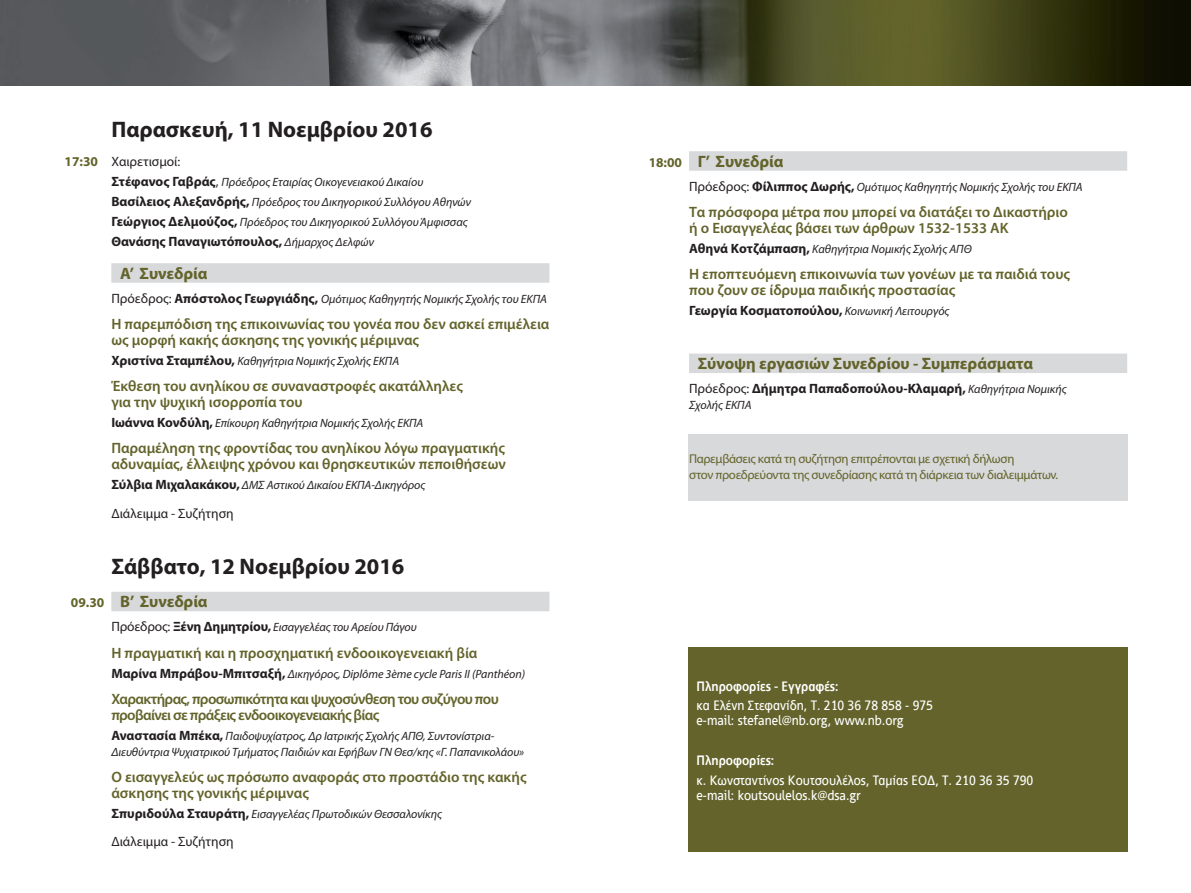
<style>
.page{position:relative;width:1191px;height:893px;background:#fff}
.page>*{position:absolute;margin:0;border:0;box-sizing:border-box;transform-origin:0 0}
.t1{font:700 22.5px "Myriad Pro";color:#231f20}
.t2{font:700 16.5px "Myriad Pro";letter-spacing:-.005em;color:#63632b}
.t3{font:600 15px/15.8px "Myriad Pro";color:#63632b}
.t4{font:600 15px/15.8px "Myriad Pro";letter-spacing:-.04em;color:#63632b}
.t5{font:13.5px/15px "PF Index";color:#fff}
.t6{font:700 13.5px "Myriad Pro";color:#231f20}
.t7{font:13.5px "Myriad Pro";color:#231f20}
.t8{font:700 13.5px "PF Index";color:#fff}
.t9{font:12.75px/15.8px "Myriad Pro";letter-spacing:-.025em;color:#63632b}
.t10{font:italic 12px/20px "Myriad Pro";letter-spacing:-.005em;color:#231f20}
.s1{font-weight:700;color:#63632b}
.s2{font-weight:700;font-style:normal;font-size:13.5px}
.s3{font-style:normal;font-size:13.5px}
.s4{font-weight:400;font-style:italic;font-size:12px}
.s5{font-size:13.5px}
.s6{font-weight:400}
</style>
<div class="page">
<div style="left:688px;top:434px;width:439px;height:67px;background:#d8d9db"></div>
<div style="left:111px;top:263px;width:438px;height:20px;background:#d8d9db"></div>
<div style="left:111px;top:592px;width:438px;height:19px;background:#d8d9db"></div>
<div style="left:689px;top:151px;width:438px;height:20px;background:#d8d9db"></div>
<div style="left:689px;top:354px;width:438px;height:19px;background:#d8d9db"></div>
<img style="left:0;top:0;width:1191px;height:85px">
<div style="left:688px;top:647px;width:439px;height:204px;background:#63632b"></div>
<h1 class="t1" style="left:111px;top:115px;width:323px">Παρασκευή, 11 Νοεμβρίου 2016</h1>
<p class="t7" style="left:65px;top:153px;width:117px"><span class="s1">17:30</span> Χαιρετισμοί:</p>
<p class="t10" style="left:111px;top:172px;width:361px"><span class="s2">Στέφανος Γαβράς</span><span class="s3">,</span> Πρόεδρος Εταιρίας Οικογενειακού Δικαίου<br><span class="s2">Βασίλειος Αλεξανδρής,</span> Πρόεδρος του Δικηγορικού Συλλόγου Αθηνών<br><span class="s2">Γεώργιος Δελμούζος,</span> Πρόεδρος του Δικηγορικού Συλλόγου Άμφισσας</p>
<p class="t6" style="left:111px;top:233px;width:264px">Θανάσης Παναγιωτόπουλος, <span class="s4">Δήμαρχος Δελφών</span></p>
<h2 class="t2" style="left:120px;top:262px;width:89px">Α’ Συνεδρία</h2>
<p class="t10" style="left:111px;top:289px;width:437px"><span class="s3">Πρόεδρος:</span> <span class="s2">Απόστολος Γεωργιάδης,</span> Ομότιμος Καθηγητής Νομικής Σχολής του ΕΚΠΑ</p>
<p class="t3" style="left:111px;top:316px;width:439px">Η παρεμπόδιση της επικοινωνίας του γονέα που δεν ασκεί επιμέλεια ως μορφή κακής άσκησης της γονικής μέριμνας</p>
<p class="t10" style="left:111px;top:351px;width:289px"><span class="s2">Χριστίνα Σταμπέλου,</span> Καθηγήτρια Νομικής Σχολής ΕΚΠΑ</p>
<p class="t3" style="left:111px;top:378px;width:353px">Έκθεση του ανηλίκου σε συναναστροφές ακατάλληλες για την ψυχική ισορροπία του</p>
<p class="t10" style="left:111px;top:413px;width:313px"><span class="s2">Ιωάννα Κονδύλη,</span> Επίκουρη Καθηγήτρια Νομικής Σχολής ΕΚΠΑ</p>
<p class="t3" style="left:111px;top:440px;width:396px">Παραμέληση της φροντίδας του ανηλίκου λόγω πραγματικής αδυναμίας, έλλειψης χρόνου και θρησκευτικών πεποιθήσεων</p>
<p class="t10" style="left:111px;top:475px;width:316px"><span class="s2">Σύλβια Μιχαλακάκου,</span> ΔΜΣ Αστικού Δικαίου ΕΚΠΑ-Δικηγόρος</p>
<p class="t7" style="left:111px;top:505px;width:124px">Διάλειμμα - Συζήτηση</p>
<h1 class="t1" style="left:111px;top:552px;width:294px">Σάββατο, 12 Νοεμβρίου 2016</h1>
<h2 class="t2" style="left:71px;top:591px;width:138px"><span class="s5">09.30</span> Β’ Συνεδρία</h2>
<p class="t10" style="left:111px;top:617px;width:307px"><span class="s3">Πρόεδρος:</span> <span class="s2">Ξένη Δημητρίου,</span> Εισαγγελέας του Αρείου Πάγου</p>
<p class="t3" style="left:111px;top:644px;width:368px">Η πραγματική και η προσχηματική ενδοοικογενειακή βία</p>
<p class="t10" style="left:111px;top:663px;width:415px"><span class="s2">Μαρίνα Μπράβου-Μπιτσαξή,</span> Δικηγόρος, Diplôme 3ème cycle Paris II (Panthéon)</p>
<p class="t4" style="left:111px;top:691px;width:389px">Χαρακτήρας, προσωπικότητα και ψυχοσύνθεση του συζύγου που προβαίνει σε πράξεις ενδοοικογενειακής βίας</p>
<p class="t10" style="left:111px;top:728px;width:414px;line-height:15.8px"><span class="s2">Αναστασία Μπέκα,</span> Παιδοψυχίατρος, Δρ Ιατρικής Σχολής ΑΠΘ, Συντονίστρια-<br>Διευθύντρια Ψυχιατρικού Τμήματος Παιδιών και Εφήβων ΓΝ Θεσ/κης «Γ. Παπανικολάου»</p>
<p class="t3" style="left:111px;top:769px;width:417px">Ο εισαγγελεύς ως πρόσωπο αναφοράς στο προστάδιο της κακής άσκησης της γονικής μέριμνας</p>
<p class="t10" style="left:111px;top:803px;width:332px"><span class="s2">Σπυριδούλα Σταυράτη,</span> Εισαγγελέας Πρωτοδικών Θεσσαλονίκης</p>
<p class="t7" style="left:111px;top:833px;width:124px">Διάλειμμα - Συζήτηση</p>
<h2 class="t2" style="left:648px;top:150px;width:136px"><span class="s5">18:00</span> Γ’ Συνεδρία</h2>
<p class="t10" style="left:689px;top:177px;width:395px"><span class="s3">Πρόεδρος:</span> <span class="s2">Φίλιππος Δωρής,</span> Ομότιμος Καθηγητής Νομικής Σχολής του ΕΚΠΑ</p>
<p class="t3" style="left:689px;top:204px;width:380px">Τα πρόσφορα μέτρα που μπορεί να διατάξει το Δικαστήριο ή ο Εισαγγελέας βάσει των άρθρων 1532-1533 ΑΚ</p>
<p class="t10" style="left:689px;top:239px;width:284px"><span class="s2">Αθηνά Κοτζάμπαση,</span> Καθηγήτρια Νομικής Σχολής ΑΠΘ</p>
<p class="t3" style="left:689px;top:266px;width:382px">Η εποπτευόμενη επικοινωνία των γονέων με τα παιδιά τους που ζουν σε ίδρυμα παιδικής προστασίας</p>
<p class="t6" style="left:689px;top:302px;width:262px">Γεωργία Κοσματοπούλου, <span class="s4">Κοινωνική Λειτουργός</span></p>
<h2 class="t2" style="left:698px;top:353px;width:337px">Σύνοψη εργασιών Συνεδρίου - Συμπεράσματα</h2>
<p class="t6" style="left:689px;top:380px;width:379px"><span class="s6">Πρόεδρος:</span> Δήμητρα Παπαδοπούλου-Κλαμαρή, <span class="s4">Καθηγήτρια Νομικής</span></p>
<p class="t10" style="left:689px;top:395px;width:64px">Σχολής ΕΚΠΑ</p>
<p class="t9" style="left:689px;top:451px;width:371px">Παρεμβάσεις κατά τη συζήτηση επιτρέπονται με σχετική δήλωση<br>στον προεδρεύοντα της συνεδρίασης κατά τη διάρκεια των διαλειμμάτων.</p>
<p class="t8" style="left:696px;top:678px;width:143px">Πληροφορίες - Εγγραφές:</p>
<p class="t5" style="left:696px;top:698px;width:238px">κα Ελένη Στεφανίδη, Τ. 210 36 78 858 - 975 e-mail: stefanel@nb.org, www.nb.org</p>
<p class="t8" style="left:696px;top:753px;width:79px">Πληροφορίες:</p>
<p class="t5" style="left:696px;top:772px;width:338px">κ. Κωνσταντίνος Κουτσουλέλος, Ταμίας ΕΟΔ, Τ. 210 36 35 790 e-mail: koutsoulelos.k@dsa.gr</p>
</div>
